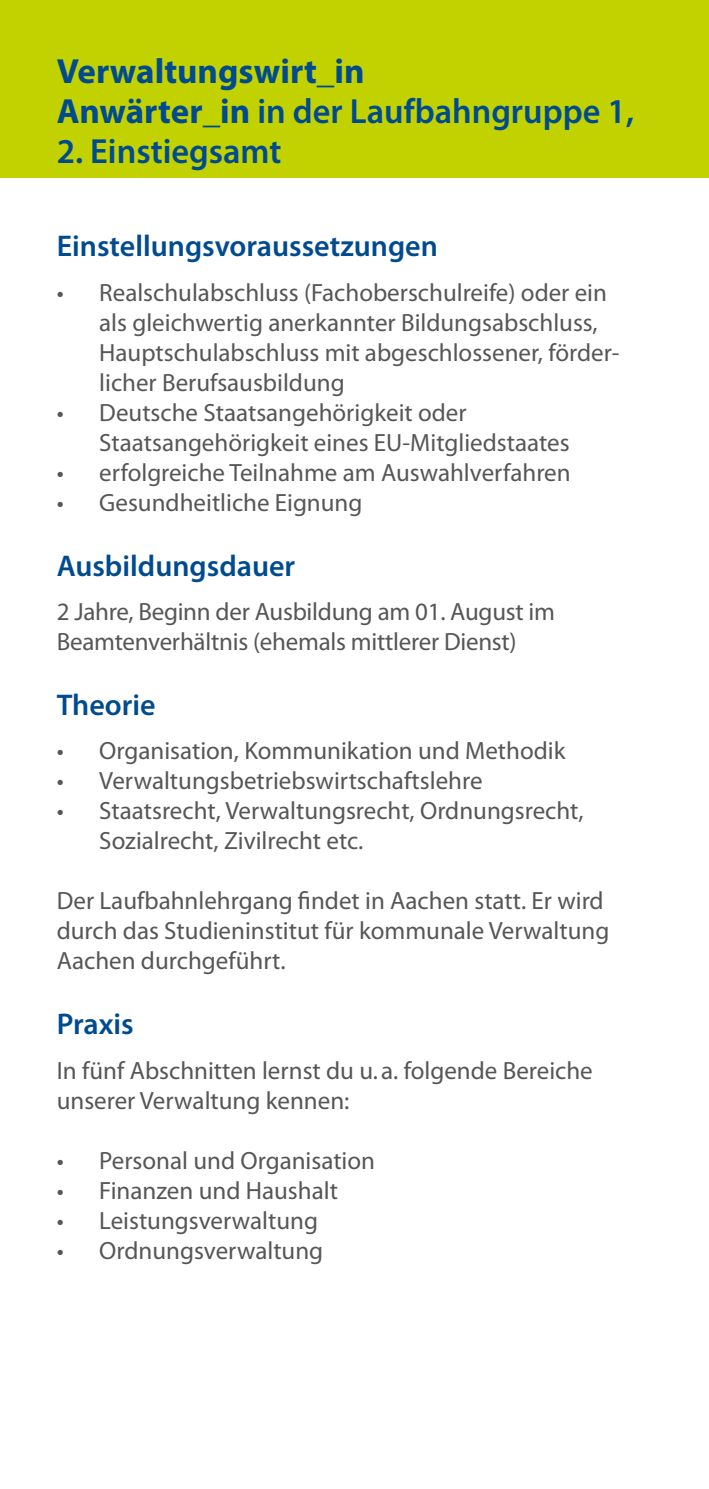
<style>
.page{position:relative;width:709px;height:1489px;background:#fff}
.page>*{position:absolute;margin:0;border:0;box-sizing:border-box;transform-origin:0 0}
.t1{font:700 35px/40px "Myriad Pro";color:#004b8f}
.t2{font:600 35px "Myriad Pro";color:#004b8f}
.t3{font:600 30px "Myriad Pro";color:#004b8f}
.t4{font:25px/30px "Myriad Pro";color:#555756}
.s1{font-weight:600}
</style>
<div class="page">
<div style="left:0;top:0;width:709px;height:177px;background:#c2d200"></div>
<h1 class="t1" style="left:57px;top:52px;width:579px">Verwaltungswirt_in<br>Anwärter_in <span class="s1">in der Laufbahngruppe 1,</span></h1>
<h1 class="t2" style="left:57px;top:132px;width:226px">2. Einstiegsamt</h1>
<p class="t3" style="left:57px;top:230px;width:383px">Einstellungsvoraussetzungen</p>
<p class="t4" style="left:99px;top:278px;width:521px;text-indent:-43px">• Realschulabschluss (Fachoberschulreife) oder ein als gleichwertig anerkannter Bildungsabschluss, Hauptschulabschluss mit abgeschlossener, förder&shy;licher Berufsausbildung</p>
<p class="t4" style="left:99px;top:398px;width:472px;text-indent:-43px">• Deutsche Staatsangehörigkeit oder<br>Staatsangehörigkeit eines EU-Mitgliedstaates</p>
<p class="t4" style="left:57px;top:458px;width:515px">• erfolgreiche Teilnahme am Auswahlverfahren</p>
<p class="t4" style="left:57px;top:488px;width:307px">• Gesundheitliche Eignung</p>
<p class="t3" style="left:57px;top:549px;width:240px">Ausbildungsdauer</p>
<p class="t4" style="left:57px;top:597px;width:500px">2 Jahre, Beginn der Ausbildung am 01. August im<br>Beamtenverhältnis (ehemals mittlerer Dienst)</p>
<p class="t3" style="left:57px;top:688px;width:100px">Theorie</p>
<p class="t4" style="left:57px;top:736px;width:510px">• Organisation, Kommunikation und Methodik</p>
<p class="t4" style="left:57px;top:766px;width:427px">• Verwaltungsbetriebswirtschaftslehre</p>
<p class="t4" style="left:99px;top:796px;width:486px;text-indent:-43px">• Staatsrecht, Verwaltungsrecht, Ordnungsrecht,<br>Sozialrecht, Zivilrecht etc.</p>
<p class="t4" style="left:57px;top:886px;width:554px">Der Laufbahnlehrgang findet in Aachen statt. Er wird durch das Studieninstitut für kommunale Verwaltung<br>Aachen durchgeführt.</p>
<p class="t3" style="left:57px;top:1007px;width:79px">Praxis</p>
<p class="t4" style="left:57px;top:1055px;width:537px">In fünf Abschnitten lernst du u. a. folgende Bereiche unserer Verwaltung kennen:</p>
<p class="t4" style="left:57px;top:1145px;width:320px">• Personal und Organisation</p>
<p class="t4" style="left:57px;top:1175px;width:283px">• Finanzen und Haushalt</p>
<p class="t4" style="left:57px;top:1205px;width:263px">• Leistungsverwaltung</p>
<p class="t4" style="left:57px;top:1235px;width:268px">• Ordnungsverwaltung</p>
</div>
